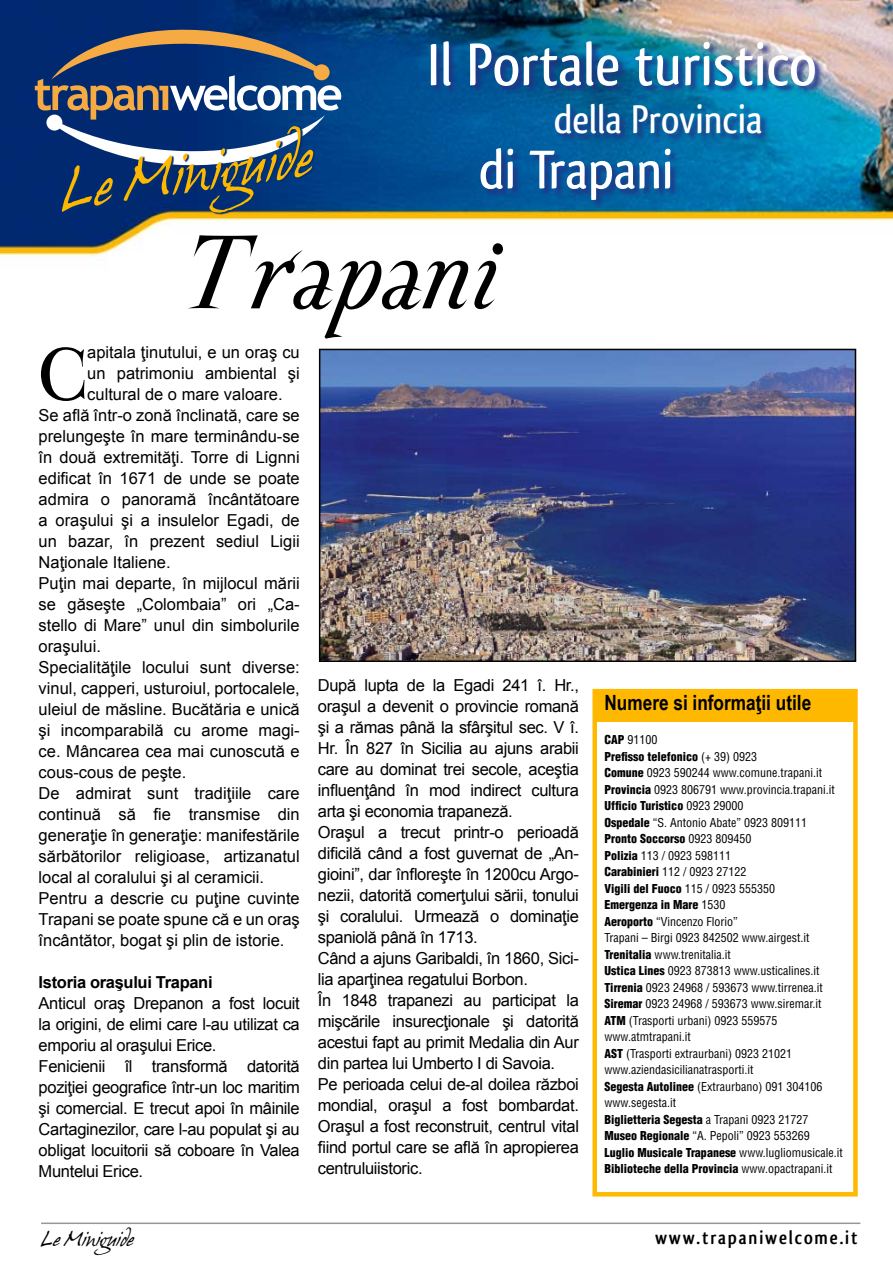
<style>
.page{position:relative;width:893px;height:1263px;background:#fff}
.page>*{position:absolute;margin:0;border:0;box-sizing:border-box;transform-origin:0 0}
.t1{font:italic 123.75px "Parma Petit";color:#000;scale:.91 1}
.t2{font:88.05px "Parma Petit";color:#000}
.t3{font:italic 64.2px "Juergen";color:#ffb800;scale:.9 1}
.t4{font:500 61.95px "Qlassik";color:#fff}
.t5{font:500 56.7px "Qlassik";color:#fff}
.t6{font:500 41.25px "Qlassik";color:#fff}
.t7{font:italic 23.4px "Juergen";color:#000;scale:.9 1}
.t8{font:700 21px "Arial Narrow";color:#000}
.t9{font:700 19.65px "Qlassik";letter-spacing:.09em;color:#000}
.t10{font:16.5px/21px "Arial";letter-spacing:-.02em;color:#000}
.t11{font:16.5px "Arial";color:#000}
.t12{font:700 16.5px "Arial";letter-spacing:-.02em;color:#000}
.t13{font:condensed 12px/16.5px "Helvetica LT Std";color:#000}
.s1{font-weight:900}
</style>
<div class="page">
<img style="left:1px;top:1px;width:891px;height:255px">
<div style="left:430px;top:41px;width:463px;height:194px;background:#233285;opacity:.9"></div>
<svg style="left:35px;top:29px;width:306px;height:136px;background:#3e5479"></svg>
<img style="left:322px;top:352px;width:531px;height:307px">
<div style="left:319px;top:349px;width:537px;height:313px;border:2px solid #000"></div>
<div style="left:592px;top:689px;width:266px;height:507px;background:#fff;border:4px solid #ffb900"></div>
<div style="left:595px;top:692px;width:260px;height:29px;background:#ffb800"></div>
<hr style="left:41px;top:1222px;width:819px;height:2px;background:#97979b">
<svg style="left:64px;top:127px;width:352px;height:133px"></svg>
<h3 class="t4" style="left:427px;top:28px;width:391px">Il Portale turistico</h3>
<h3 class="t6" style="left:554px;top:96px;width:210px">della Provincia</h3>
<h3 class="t5" style="left:479px;top:136px;width:196px">di Trapani</h3>
<h1 class="t1" style="left:188px;top:205px;width:345px">Trapani</h1>
<h3 class="t3" style="left:53px;top:151px;width:285px;rotate:-8deg">Le Miniguide</h3>
<h2 class="t2" style="left:39px;top:326px;width:50px">C</h2>
<p class="t11" style="left:87px;top:341px;width:214px">apitala ţinutului, e un oraş cu</p>
<p class="t11" style="left:87px;top:362px;width:214px">un patrimoniu ambiental şi</p>
<p class="t11" style="left:87px;top:383px;width:197px">cultural de o mare valoare.</p>
<p class="t11" style="left:39px;top:404px;width:263px">Se află într-o zonă înclinată, care se</p>
<p class="t11" style="left:39px;top:425px;width:263px">prelungeşte în mare terminându-se</p>
<p class="t11" style="left:39px;top:446px;width:263px">în două extremităţi. Torre di Lignni</p>
<p class="t11" style="left:39px;top:467px;width:263px">edificat în 1671 de unde se poate</p>
<p class="t11" style="left:39px;top:488px;width:263px">admira o panoramă încântătoare</p>
<p class="t11" style="left:39px;top:509px;width:263px">a oraşului şi a insulelor Egadi, de</p>
<p class="t11" style="left:39px;top:530px;width:263px">un bazar, în prezent sediul Ligii</p>
<p class="t11" style="left:39px;top:551px;width:134px">Naţionale Italiene.</p>
<p class="t11" style="left:39px;top:572px;width:263px">Puţin mai departe, în mijlocul mării</p>
<p class="t11" style="left:39px;top:593px;width:263px">se găseşte „Colombaia” ori „Ca-</p>
<p class="t11" style="left:39px;top:614px;width:263px">stello di Mare” unul din simbolurile</p>
<p class="t11" style="left:39px;top:635px;width:64px">oraşului.</p>
<p class="t11" style="left:39px;top:656px;width:263px">Specialităţile locului sunt diverse:</p>
<p class="t11" style="left:39px;top:677px;width:263px">vinul, capperi, usturoiul, portocalele,</p>
<p class="t11" style="left:39px;top:698px;width:263px">uleiul de măsline. Bucătăria e unică</p>
<p class="t11" style="left:39px;top:719px;width:263px">şi incomparabilă cu arome magi-</p>
<p class="t11" style="left:39px;top:740px;width:263px">ce. Mâncarea cea mai cunoscută e</p>
<p class="t11" style="left:39px;top:761px;width:149px">cous-cous de peşte.</p>
<p class="t11" style="left:39px;top:782px;width:263px">De admirat sunt tradiţiile care</p>
<p class="t11" style="left:39px;top:803px;width:263px">continuă să fie transmise din</p>
<p class="t11" style="left:39px;top:824px;width:263px">generaţie în generaţie: manifestările</p>
<p class="t11" style="left:39px;top:845px;width:263px">sărbătorilor religioase, artizanatul</p>
<p class="t11" style="left:39px;top:866px;width:227px">local al coralului şi al ceramicii.</p>
<p class="t11" style="left:39px;top:887px;width:263px">Pentru a descrie cu puţine cuvinte</p>
<p class="t11" style="left:39px;top:908px;width:263px">Trapani se poate spune că e un oraş</p>
<p class="t11" style="left:39px;top:929px;width:247px">încântător, bogat şi plin de istorie.</p>
<p class="t12" style="left:39px;top:971px;width:175px">Istoria oraşului Trapani</p>
<p class="t10" style="left:39px;top:993px;width:263px">Anticul oraş Drepanon a fost locuit la origini, de elimi care l-au utilizat ca emporiu al oraşului Erice.<br>Fenicienii îl transformă datorită poziţiei geografice într-un loc maritim şi comercial. E trecut apoi în mâinile Cartaginezilor, care l-au populat şi au obligat locuitorii să coboare în Valea Muntelui Erice.</p>
<p class="t10" style="left:318px;top:675px;width:263px">După lupta de la Egadi 241 î. Hr., oraşul a devenit o provincie romană şi a rămas până la sfârşitul sec. V î.<br>Hr. În 827 în Sicilia au ajuns arabii care au dominat trei secole, aceştia influenţând în mod indirect cultura arta şi economia trapaneză.<br>Oraşul a trecut printr-o perioadă dificilă când a fost guvernat de „An&shy;gioini”, dar înfloreşte în 1200cu Argo&shy;nezii, datorită comerţului sării, tonului şi coralului. Urmează o dominaţie spaniolă până în 1713.<br>Când a ajuns Garibaldi, în 1860, Sici&shy;lia aparţinea regatului Borbon.<br>În 1848 trapanezi au participat la mişcările insurecţionale şi datorită acestui fapt au primit Medalia din Aur din partea lui Umberto I di Savoia.<br>Pe perioada celui de-al doilea război mondial, oraşul a fost bombardat.<br>Oraşul a fost reconstruit, centrul vital fiind portul care se află în apropierea centruluiistoric.</p>
<h3 class="t7" style="left:40px;top:1224px;width:105px">Le Miniguide</h3>
<p class="t8" style="left:604px;top:686px;width:208px">Numere si informaţii utile</p>
<p class="t13" style="left:604px;top:731px;width:240px"><span class="s1">CAP</span> 91100<br><span class="s1">Prefisso telefonico</span> (+ 39) 0923<br><span class="s1">Comune</span> 0923 590244 www.comune.trapani.it <span class="s1">Provincia</span> 0923 806791 www.provincia.trapani.it <span class="s1">Ufficio Turistico</span> 0923 29000<br><span class="s1">Ospedale</span> “S. Antonio Abate” 0923 809111<br><span class="s1">Pronto Soccorso</span> 0923 809450<br><span class="s1">Polizia</span> 113 / 0923 598111<br><span class="s1">Carabinieri</span> 112 / 0923 27122<br><span class="s1">Vigili del Fuoco</span> 115 / 0923 555350<br><span class="s1">Emergenza in Mare</span> 1530<br><span class="s1">Aeroporto</span> “Vincenzo Florio”<br>Trapani – Birgi 0923 842502 www.airgest.it <span class="s1">Trenitalia</span> www.trenitalia.it<br><span class="s1">Ustica Lines</span> 0923 873813 www.usticalines.it <span class="s1">Tirrenia</span> 0923 24968 / 593673 www.tirrenea.it <span class="s1">Siremar</span> 0923 24968 / 593673 www.siremar.it <span class="s1">ATM</span> (Trasporti urbani) 0923 559575 www.atmtrapani.it<br><span class="s1">AST</span> (Trasporti extraurbani) 0923 21021 www.aziendasicilianatrasporti.it<br><span class="s1">Segesta Autolinee</span> (Extraurbano) 091 304106 www.segesta.it<br><span class="s1">Biglietteria Segesta</span> a Trapani 0923 21727<br><span class="s1">Museo Regionale</span> “A. Pepoli” 0923 553269<br><span class="s1">Luglio Musicale Trapanese</span> www.lugliomusicale.it <span class="s1">Biblioteche della Provincia</span> www.opactrapani.it</p>
<p class="t9" style="left:655px;top:1226px;width:204px">www.trapaniwelcome.it</p>
</div>
